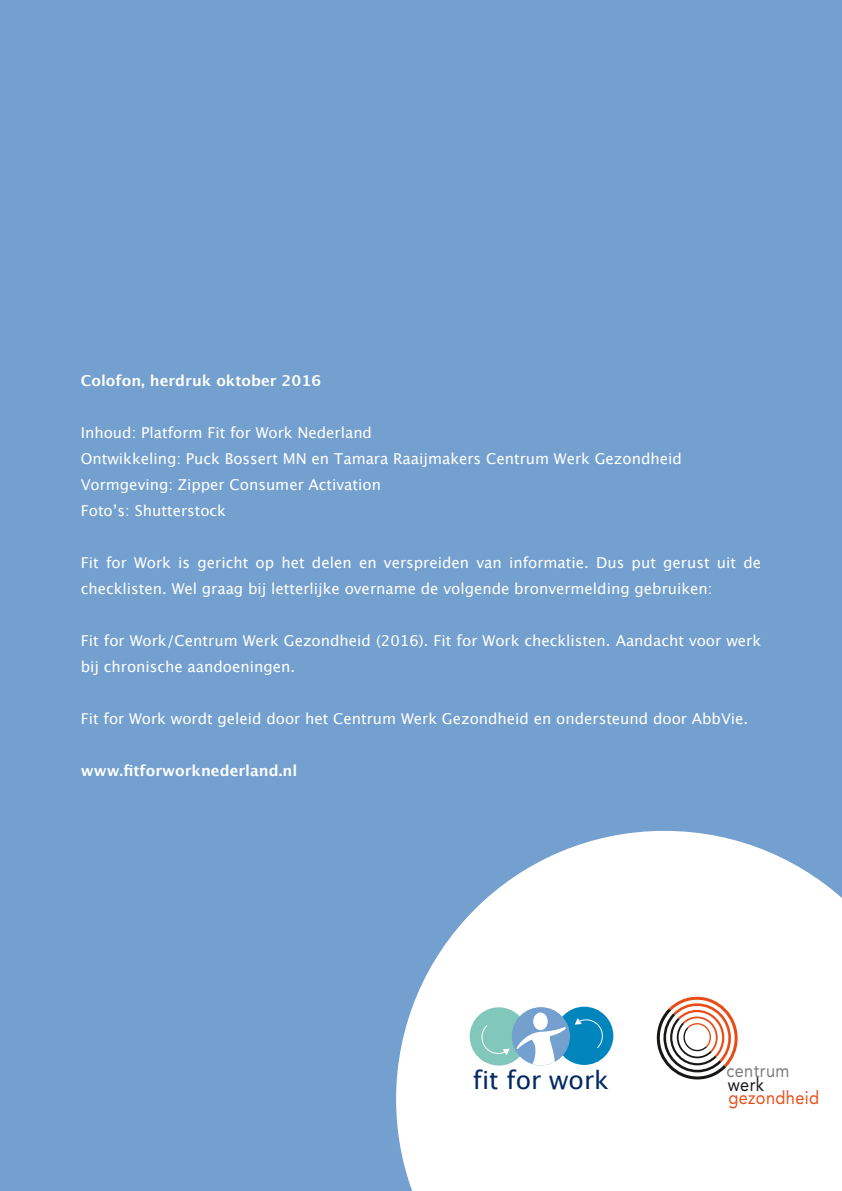
<style>
.page{position:relative;width:842px;height:1191px;background:#73a0ce}
.page>*{position:absolute;margin:0;border:0;box-sizing:border-box;transform-origin:0 0}
.t1{font:25px "Lucida Grande";color:#002a64}
.t2{font:18.4px "Avenir LT";letter-spacing:.025em;color:#e94c16;scale:.89 1}
.t3{font:18.4px "Avenir LT";letter-spacing:.025em;color:#7a7b7a;scale:.89 1}
.t4{font:18.4px "Avenir LT";color:#181716;scale:.89 1}
.t5{font:15px/26px "Lucida Grande";color:#fff}
.t6{font:700 15px "Lucida Grande";color:#fff}
</style>
<div class="page">
<svg style="left:396px;top:831px;width:446px;height:360px;background:#ecf2f8"></svg>
<div style="left:470px;top:1007px;width:58px;height:58px;background:#82c7bb;border-radius:50%"></div>
<div style="left:555px;top:1006px;width:58px;height:59px;background:#0085bd;border-radius:50%"></div>
<div style="left:512px;top:1007px;width:58px;height:58px;background:#73a0ce;border-radius:50%"></div>
<svg style="left:481px;top:1025px;width:29px;height:30px"></svg>
<svg style="left:575px;top:1018px;width:28px;height:30px"></svg>
<div style="left:533px;top:1012px;width:15px;height:18px;background:#fff;border-radius:50%"></div>
<svg style="left:516px;top:1026px;width:51px;height:39px"></svg>
<svg style="left:656px;top:995px;width:83px;height:86px;background:#dbc5bd"></svg>
<p class="t6" style="left:81px;top:368px;width:242px">Colofon, herdruk oktober 2016</p>
<p class="t5" style="left:81px;top:420px;width:603px">Inhoud: Platform Fit for Work Nederland<br>Ontwikkeling: Puck Bossert MN en Tamara Raaijmakers Centrum Werk Gezondheid Vormgeving: Zipper Consumer Activation<br>Foto’s: Shutterstock</p>
<p class="t5" style="left:81px;top:550px;width:682px">Fit for Work is gericht op het delen en verspreiden van informatie. Dus put gerust uit de checklisten. Wel graag bij letterlijke overname de volgende bronvermelding gebruiken:</p>
<p class="t5" style="left:81px;top:628px;width:682px">Fit for Work/Centrum Werk Gezondheid (2016). Fit for Work checklisten. Aandacht voor werk bij chronische aandoeningen.</p>
<p class="t5" style="left:81px;top:706px;width:669px">Fit for Work wordt geleid door het Centrum Werk Gezondheid en ondersteund door AbbVie.</p>
<p class="t6" style="left:81px;top:758px;width:218px">www.fitforworknederland.nl</p>
<p class="t3" style="left:726px;top:1059px;width:72px">centrum</p>
<p class="t2" style="left:728px;top:1087px;width:104px">gezondheid</p>
<h1 class="t1" style="left:473px;top:1065px;width:138px">fit for work</h1>
<p class="t4" style="left:728px;top:1073px;width:42px">werk</p>
</div>
